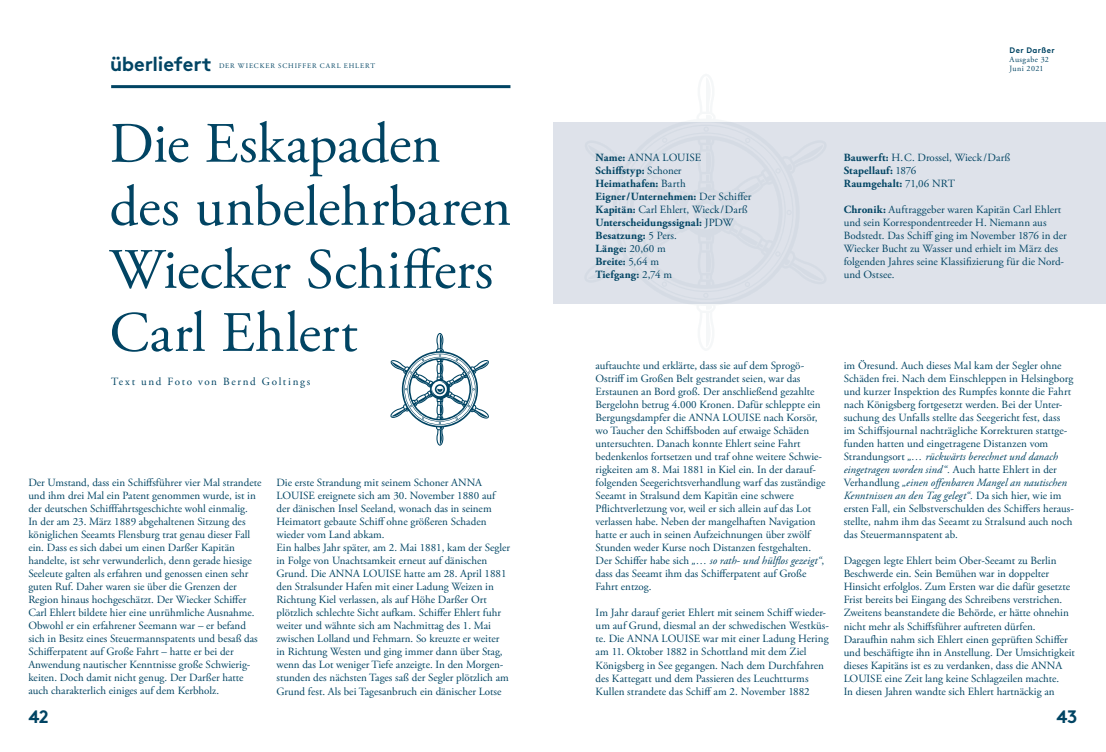
<style>
.page{position:relative;width:1106px;height:752px;background:#fff}
.page>*{position:absolute;margin:0;border:0;box-sizing:border-box;transform-origin:0 0}
.t1{font:57px/63px "Adobe Garamond Pro";letter-spacing:-.005em;color:#014463}
.t2{font:20px "Brown Std Bold Alt";letter-spacing:-.01em;color:#014463}
.t3{font:18px "Brown Std Bold Alt";color:#014463}
.t4{font:11px/13px "Adobe Garamond Pro";color:#014463}
.t5{font:700 11px/13px "Adobe Garamond Pro";letter-spacing:.01em;color:#014463}
.t6{font:11px "Adobe Garamond Pro";letter-spacing:.145em;color:#014463}
.t7{font:8px/9px "Adobe Garamond Pro";letter-spacing:.055em;color:#014463}
.t8{font:8px "Brown Std Bold Alt";letter-spacing:.055em;color:#014463}
.t9{font:7px "Adobe Garamond Pro";letter-spacing:.125em;color:#014463}
.s1{font-weight:400}
.s2{font-weight:700}
.s3{font-style:italic}
</style>
<div class="page">
<hr style="left:111px;top:85px;width:399px;height:3px;background:#014463">
<div style="left:553px;top:122px;width:553px;height:181px;background:#dee2ea"></div>
<svg style="left:390px;top:333px;width:99px;height:112px"></svg>
<h2 class="t2" style="left:110px;top:52px;width:103px">überliefert</h2>
<p class="t9" style="left:219px;top:61px;width:157px">DER WIECKER SCHIFFER CARL EHLERT</p>
<h1 class="t1" style="left:109px;top:114px;width:403px">Die Eskapaden des unbelehrbaren<br>Wiecker Schiffers<br>Carl Ehlert</h1>
<p class="t6" style="left:111px;top:375px;width:201px">Text und Foto von Bernd Goltings</p>
<p class="t4" style="left:28px;top:476px;width:234px">Der Umstand, dass ein Schiffsführer vier Mal strandete und ihm drei Mal ein Patent genommen wurde, ist in der deutschen Schifffahrtsgeschichte wohl einmalig.<br>In der am 23. März 1889 abgehaltenen Sitzung des königlichen Seeamts Flensburg trat genau dieser Fall ein. Dass es sich dabei um einen Darßer Kapitän handelte, ist sehr verwunderlich, denn gerade hiesige Seeleute galten als erfahren und genossen einen sehr guten Ruf. Daher waren sie über die Grenzen der Region hinaus hochgeschätzt. Der Wiecker Schiffer Carl Ehlert bildete hier eine unrühmliche Ausnahme.<br>Obwohl er ein erfahrener Seemann war – er befand sich in Besitz eines Steuermannspatents und besaß das Schifferpatent auf Große Fahrt – hatte er bei der Anwendung nautischer Kenntnisse große Schwierig&shy;keiten. Doch damit nicht genug. Der Darßer hatte auch charakterlich einiges auf dem Kerbholz.</p>
<p class="t4" style="left:276px;top:476px;width:235px">Die erste Strandung mit seinem Schoner ANNA LOUISE ereignete sich am 30. November 1880 auf der dänischen Insel Seeland, wonach das in seinem Heimatort gebaute Schiff ohne größeren Schaden wieder vom Land abkam.<br>Ein halbes Jahr später, am 2. Mai 1881, kam der Segler in Folge von Unachtsamkeit erneut auf dänischen Grund. Die ANNA LOUISE hatte am 28. April 1881 den Stralsunder Hafen mit einer Ladung Weizen in Richtung Kiel verlassen, als auf Höhe Darßer Ort plötzlich schlechte Sicht aufkam. Schiffer Ehlert fuhr weiter und wähnte sich am Nachmittag des 1. Mai zwischen Lolland und Fehmarn. So kreuzte er weiter in Richtung Westen und ging immer dann über Stag, wenn das Lot weniger Tiefe anzeigte. In den Morgen&shy;stunden des nächsten Tages saß der Segler plötzlich am Grund fest. Als bei Tagesanbruch ein dänischer Lotse</p>
<h3 class="t3" style="left:28px;top:705px;width:22px">42</h3>
<p class="t8" style="left:1009px;top:45px;width:47px">Der Darßer</p>
<p class="t7" style="left:1009px;top:55px;width:41px">Ausgabe 32<br>Juni 2021</p>
<p class="t5" style="left:595px;top:151px;width:157px">Name: <span class="s1">ANNA LOUISE<br></span>Schiffstyp: <span class="s1">Schoner<br></span>Heimathafen: <span class="s1">Barth<br></span>Eigner/Unternehmen: <span class="s1">Der Schiffer<br></span>Kapitän: <span class="s1">Carl Ehlert, Wieck/Darß<br></span>Unterscheidungssignal: <span class="s1">JPDW<br></span>Besatzung: <span class="s1">5 Pers.<br></span>Länge: <span class="s1">20,60 m<br></span>Breite: <span class="s1">5,64 m<br></span>Tiefgang: <span class="s1">2,74 m</span></p>
<p class="t4" style="left:843px;top:151px;width:168px"><span class="s2">Bauwerft:</span> H.C. Drossel, Wieck/Darß<br><span class="s2">Stapellauf:</span> 1876<br><span class="s2">Raumgehalt:</span> 71,06 NRT</p>
<p class="t4" style="left:843px;top:203px;width:224px"><span class="s2">Chronik:</span> Auftraggeber waren Kapitän Carl Ehlert und sein Korrespondentreeder H. Niemann aus Bodstedt. Das Schiff ging im November 1876 in der Wiecker Bucht zu Wasser und erhielt im März des folgenden Jahres seine Klassifizierung für die Nord&shy;und Ostsee.</p>
<p class="t4" style="left:595px;top:359px;width:231px">auftauchte und erklärte, dass sie auf dem Sprogö-Ostriff im Großen Belt gestrandet seien, war das Erstaunen an Bord groß. Der anschließend gezahlte Bergelohn betrug 4.000 Kronen. Dafür schleppte ein Bergungsdampfer die ANNA LOUISE nach Korsör, wo Taucher den Schiffsboden auf etwaige Schäden untersuchten. Danach konnte Ehlert seine Fahrt bedenkenlos fortsetzen und traf ohne weitere Schwie&shy;rigkeiten am 8. Mai 1881 in Kiel ein. In der darauf&shy;folgenden Seegerichtsverhandlung warf das zuständige Seeamt in Stralsund dem Kapitän eine schwere Pflichtverletzung vor, weil er sich allein auf das Lot verlassen habe. Neben der mangelhaften Navigation hatte er auch in seinen Aufzeichnungen über zwölf Stunden weder Kurse noch Distanzen festgehalten.<br>Der Schiffer habe sich <span class="s3">„… so rath- und hülflos gezeigt“</span>, dass das Seeamt ihm das Schifferpatent auf Große Fahrt entzog.</p>
<p class="t4" style="left:595px;top:606px;width:235px">Im Jahr darauf geriet Ehlert mit seinem Schiff wieder&shy;um auf Grund, diesmal an der schwedischen Westküs&shy;te. Die ANNA LOUISE war mit einer Ladung Hering am 11. Oktober 1882 in Schottland mit dem Ziel Königsberg in See gegangen. Nach dem Durchfahren des Kattegatt und dem Passieren des Leuchtturms Kullen strandete das Schiff am 2. November 1882</p>
<p class="t4" style="left:843px;top:359px;width:232px">im Öresund. Auch dieses Mal kam der Segler ohne Schäden frei. Nach dem Einschleppen in Helsingborg und kurzer Inspektion des Rumpfes konnte die Fahrt nach Königsberg fortgesetzt werden. Bei der Unter&shy;suchung des Unfalls stellte das Seegericht fest, dass im Schiffsjournal nachträgliche Korrekturen stattge&shy;funden hatten und eingetragene Distanzen vom Strandungsort <span class="s3">„… rückwärts berechnet und danach eingetragen worden sind“.</span> Auch hatte Ehlert in der Verhandlung <span class="s3">„einen offenbaren Mangel an nautischen Kenntnissen an den Tag gelegt“.</span> Da sich hier, wie im ersten Fall, ein Selbstverschulden des Schiffers heraus&shy;stellte, nahm ihm das Seeamt zu Stralsund auch noch das Steuermannspatent ab.</p>
<p class="t4" style="left:843px;top:554px;width:233px">Dagegen legte Ehlert beim Ober-Seeamt zu Berlin Beschwerde ein. Sein Bemühen war in doppelter Hinsicht erfolglos. Zum Ersten war die dafür gesetzte Frist bereits bei Eingang des Schreibens verstrichen.<br>Zweitens beanstandete die Behörde, er hätte ohnehin nicht mehr als Schiffsführer auftreten dürfen.<br>Daraufhin nahm sich Ehlert einen geprüften Schiffer und beschäftigte ihn in Anstellung. Der Umsichtigkeit dieses Kapitäns ist es zu verdanken, dass die ANNA LOUISE eine Zeit lang keine Schlagzeilen machte.<br>In diesen Jahren wandte sich Ehlert hartnäckig an</p>
<h3 class="t3" style="left:1056px;top:705px;width:23px">43</h3>
</div>
